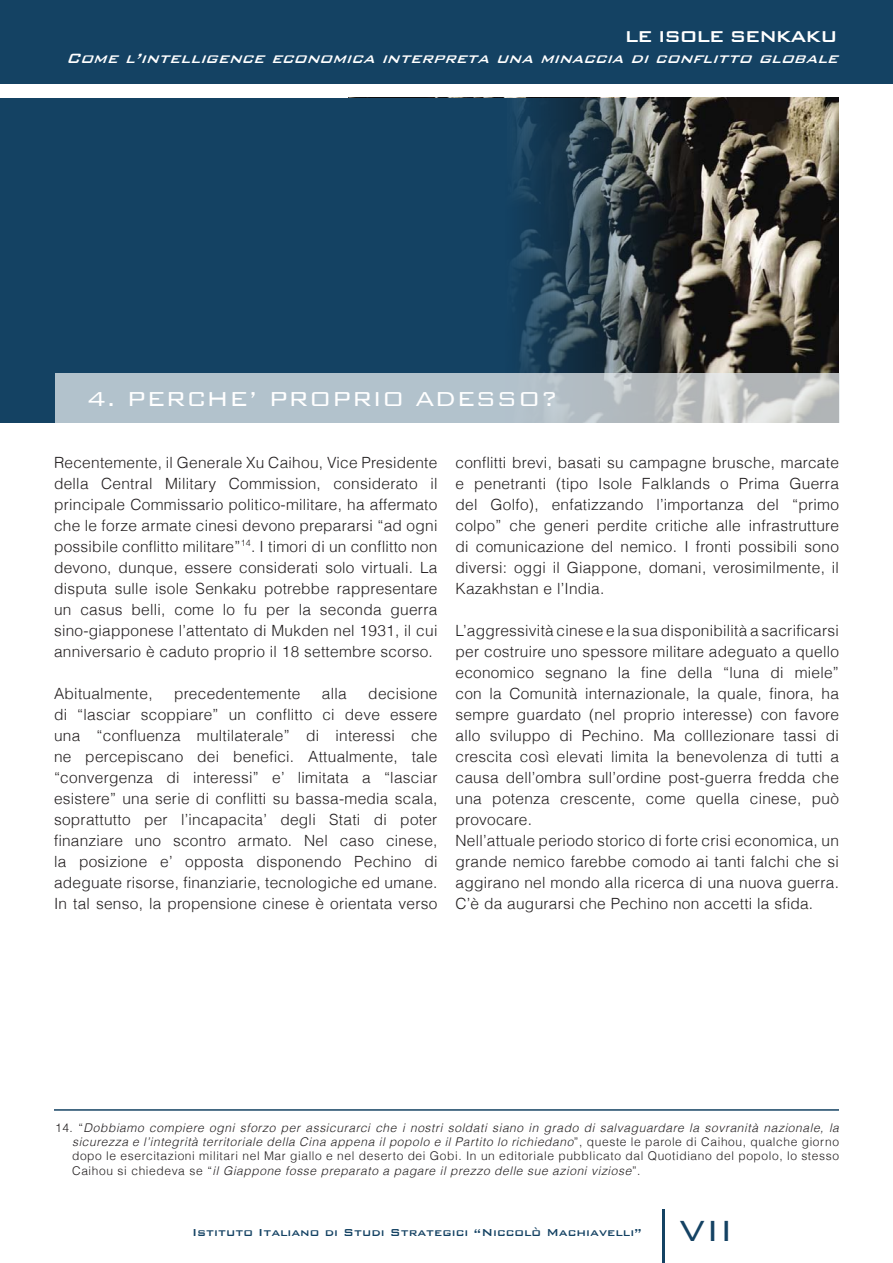
<style>
.page{position:relative;width:893px;height:1263px;background:#fff}
.page>*{position:absolute;margin:0;border:0;box-sizing:border-box;transform-origin:0 0}
.t1{font:300 39px "Bank Gothic";color:#144263}
.t2{font:300 27px "Bank Gothic";color:#fff}
.t3{font:500 21px "Bank Gothic";letter-spacing:-.08em;color:#fff}
.t4{font:italic 500 18px "Bank Gothic";color:#fff}
.t5{font:300 15.45px/21px "Helvetica";letter-spacing:.02em;color:#231f20;text-align:justify}
.t6{font:500 13.5px "Bank Gothic";color:#144263}
.t7{font:italic 300 12px/14.4px "Helvetica";letter-spacing:.05em;color:#231f20;text-align:justify}
.s1{font-style:normal}
</style>
<div class="page">
<hr style="left:663px;top:1210px;width:2px;height:53px;background:#144263">
<div style="left:0;top:0;width:893px;height:83px;background:#144263"></div>
<hr style="left:54px;top:1109px;width:785px;height:2px;background:#144263">
<img style="left:794px;top:98px;width:45px;height:275px">
<svg style="left:0;top:98px;width:794px;height:325px;background:#23445b"></svg>
<svg style="left:55px;top:373px;width:785px;height:50px;background:#b7c3c9"></svg>
<h3 class="t3" style="left:625px;top:20px;width:215px">LE ISOLE SENKAKU</h3>
<p class="t4" style="left:66px;top:45px;width:783px">Comel’intelligenceeconomicainterpretaunaminacciadiconflittoglobale</p>
<h2 class="t2" style="left:86px;top:379px;width:474px">4. PERCHE’ PROPRIO ADESSO?</h2>
<p class="t5" style="left:54px;top:451px;width:385px">Recentemente, il Generale Xu Caihou, Vice Presidente della Central Military Commission, considerato il principale Commissario politico-militare, ha affermato che le forze armate cinesi devono prepararsi “ad ogni possibile conflitto militare”<sup>14</sup>. I timori di un conflitto non devono, dunque, essere considerati solo virtuali. La disputa sulle isole Senkaku potrebbe rappresentare un casus belli, come lo fu per la seconda guerra sino-giapponese l’attentato di Mukden nel 1931, il cui anniversario è caduto proprio il 18 settembre scorso.</p>
<p class="t5" style="left:54px;top:682px;width:100px">Abitualmente,</p>
<p class="t5" style="left:174px;top:682px;width:128px">precedentemente</p>
<p class="t5" style="left:322px;top:682px;width:26px">alla</p>
<p class="t5" style="left:54px;top:682px;width:385px;text-indent:314px">decisione di “lasciar scoppiare” un conflitto ci deve essere una “confluenza multilaterale” di interessi che ne percepiscano dei benefici. Attualmente, tale “convergenza di interessi” e’ limitata a “lasciar esistere” una serie di conflitti su bassa-media scala, soprattutto per l’incapacita’ degli Stati di poter finanziare uno scontro armato. Nel caso cinese, la posizione e’ opposta disponendo Pechino di adeguate risorse, finanziarie, tecnologiche ed umane.<br>In tal senso, la propensione cinese è orientata verso</p>
<p class="t5" style="left:455px;top:451px;width:385px">conflitti brevi, basati su campagne brusche, marcate e penetranti (tipo Isole Falklands o Prima Guerra del Golfo), enfatizzando l’importanza del “primo colpo” che generi perdite critiche alle infrastrutture di comunicazione del nemico. I fronti possibili sono diversi: oggi il Giappone, domani, verosimilmente, il Kazakhstan e l’India.</p>
<p class="t5" style="left:455px;top:619px;width:385px;text-align:left">L’aggressività cinese e la sua disponibilità a sacrificarsi per costruire uno spessore militare adeguato a quello economico segnano la fine della “luna di miele” con la Comunità internazionale, la quale, finora, ha sempre guardato (nel proprio interesse) con favore allo sviluppo di Pechino. Ma colllezionare tassi di crescita così elevati limita la benevolenza di tutti a causa dell’ombra sull’ordine post-guerra fredda che una potenza crescente, come quella cinese, può provocare.<br>Nell’attuale periodo storico di forte crisi economica, un grande nemico farebbe comodo ai tanti falchi che si aggirano nel mondo alla ricerca di una nuova guerra.<br>C’è da augurarsi che Pechino non accetti la sfida.</p>
<p class="t7" style="left:72px;top:1120px;width:768px;text-indent:-17px"><span class="s1">14. “</span>Dobbiamo compiere ogni sforzo per assicurarci che i nostri soldati siano in grado di salvaguardare la sovranità nazionale, la sicurezza e l’integrità territoriale della Cina appena il popolo e il Partito lo richiedano<span class="s1">”, queste le parole di Caihou, qualche giorno dopo le esercitazioni militari nel Mar giallo e nel deserto dei Gobi. In un editoriale pubblicato dal Quotidiano del popolo, lo stesso Caihou si chiedeva se “</span>il Giappone fosse preparato a pagare il prezzo delle sue azioni viziose<span class="s1">”.</span></p>
<p class="t6" style="left:192px;top:1222px;width:451px">Istituto Italiano di Studi Strategici “Niccolò Machiavelli”</p>
<h1 class="t1" style="left:679px;top:1200px;width:56px">VII</h1>
</div>
